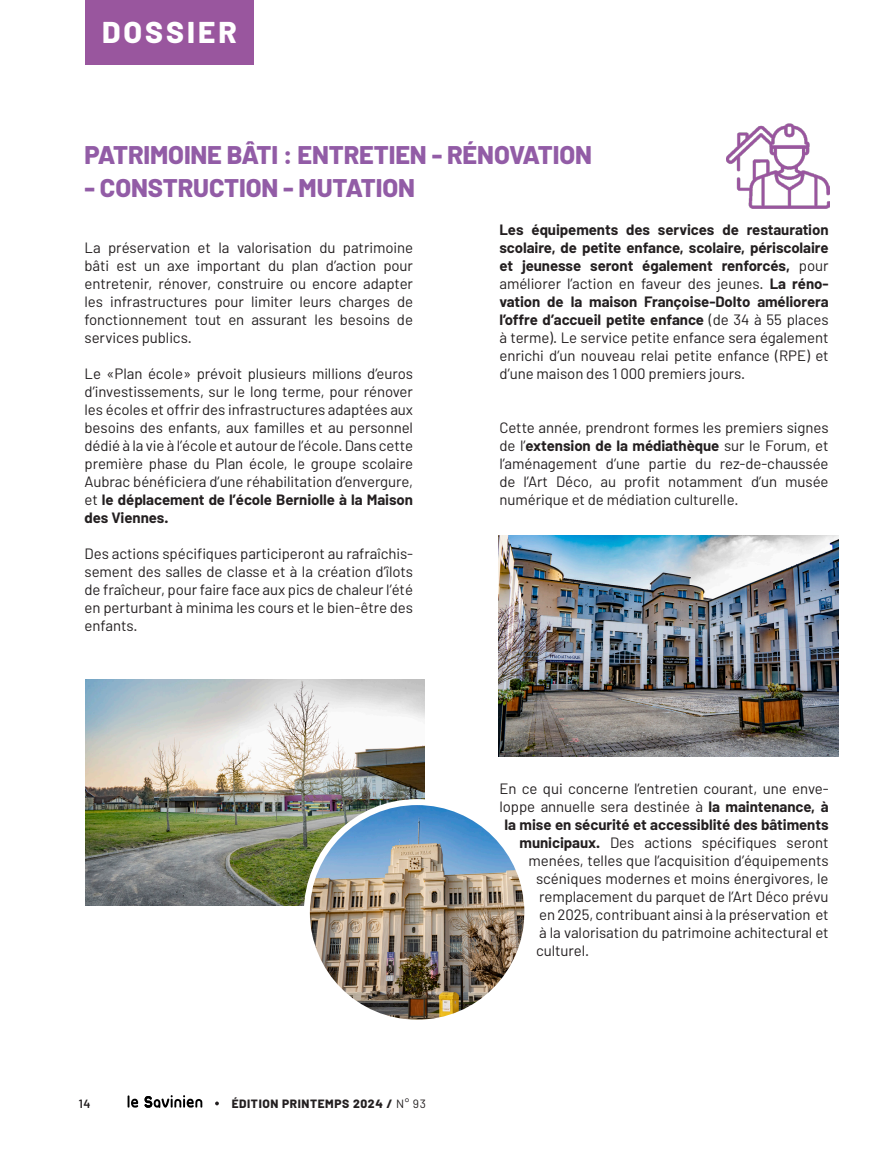
<style>
.page{position:relative;width:893px;height:1149px;background:#fff}
.page>*{position:absolute;margin:0;border:0;box-sizing:border-box;transform-origin:0 0}
.t1{font:800 30px "Barlow";letter-spacing:.1em;color:#fff}
.t2{font:800 25.5px "Barlow";letter-spacing:-.005em;color:#925ca6}
.t3{font:15px/18px "Barlow";letter-spacing:-.005em;color:#231f20;text-align:justify}
.t4{font:700 15px/18px "Barlow";letter-spacing:-.005em;color:#231f20;text-align:justify}
.t5{font:800 12px "Barlow";letter-spacing:.05em;color:#231f20}
.t6{font:600 12px "Barlow";color:#231f20}
.s1{font-weight:700}
.s2{font-weight:400}
</style>
<div class="page">
<div style="left:85px;top:0;width:169px;height:64px;background:#99569e"></div>
<img style="left:85px;top:679px;width:340px;height:226px">
<img style="left:498px;top:535px;width:340px;height:221px">
<img style="left:307px;top:804px;width:216px;height:214px">
<div style="left:304px;top:798px;width:226px;height:227px;border:6px solid #fff;border-radius:50%"></div>
<img style="left:727px;top:123px;width:102px;height:86px">
<svg style="left:128px;top:1095px;width:10px;height:12px"></svg>
<svg style="left:144px;top:1095px;width:58px;height:12px"></svg>
<p class="t1" style="left:102px;top:9px;width:136px">DOSSIER</p>
<p class="t2" style="left:85px;top:136px;width:509px">PATRIMOINE BÂTI : ENTRETIEN - RÉNOVATION</p>
<p class="t2" style="left:85px;top:168px;width:332px">- CONSTRUCTION - MUTATION</p>
<p class="t3" style="left:85px;top:238px;width:330px">La préservation et la valorisation du patrimoine bâti est un axe important du plan d’action pour entretenir, rénover, construire ou encore adapter les infrastructures pour limiter leurs charges de fonctionnement tout en assurant les besoins de services publics.</p>
<p class="t3" style="left:85px;top:364px;width:330px">Le «Plan école» prévoit plusieurs millions d’euros d’investissements, sur le long terme, pour rénover les écoles et offrir des infrastructures adaptées aux besoins des enfants, aux familles et au personnel dédié à la vie à l’école et autour de l’école. Dans cette première phase du Plan école, le groupe scolaire Aubrac bénéficiera d’une réhabilitation d’envergure, et <span class="s1">le déplacement de l’école Berniolle à la Maison des Viennes.</span></p>
<p class="t3" style="left:85px;top:544px;width:330px">Des actions spécifiques participeront au rafraîchis&shy;sement des salles de classe et à la création d’îlots de fraîcheur, pour faire face aux pics de chaleur l’été en perturbant à minima les cours et le bien-être des enfants.</p>
<p class="t6" style="left:79px;top:1095px;width:13px">14</p>
<p class="t5" style="left:232px;top:1093px;width:196px">ÉDITION PRINTEMPS 2024 / <span class="s2">N° 93</span></p>
<p class="t4" style="left:499px;top:220px;width:331px">Les équipements des services de restauration scolaire, de petite enfance, scolaire, périscolaire et jeunesse seront également renforcés, <span class="s2">pour améliorer l’action en faveur des jeunes.</span> La réno&shy;vation de la maison Françoise-Dolto améliorera l’offre d’accueil petite enfance <span class="s2">(de 34 à 55 places à terme). Le service petite enfance sera également enrichi d’un nouveau relai petite enfance (RPE) et d’une maison des 1 000 premiers jours.</span></p>
<p class="t3" style="left:499px;top:418px;width:331px">Cette année, prendront formes les premiers signes de l’<span class="s1">extension de la médiathèque</span> sur le Forum, et l’aménagement d’une partie du rez-de-chaussée de l’Art Déco, au profit notamment d’un musée numérique et de médiation culturelle.</p>
<p class="t3" style="left:499px;top:778px;width:329px">En ce qui concerne l’entretien courant, une enve-</p>
<p class="t3" style="left:499px;top:796px;width:331px">loppe annuelle sera destinée à <span class="s1">la maintenance, à</span></p>
<p class="t4" style="left:505px;top:814px;width:325px">la mise en sécurité et accessiblité des bâtiments</p>
<p class="t3" style="left:520px;top:832px;width:310px"><span class="s1">municipaux.</span> Des actions spécifiques seront</p>
<p class="t3" style="left:529px;top:850px;width:302px">menées, telles que l’acquisition d’équipements</p>
<p class="t3" style="left:536px;top:868px;width:294px">scéniques modernes et moins énergivores, le</p>
<p class="t3" style="left:539px;top:886px;width:291px">remplacement du parquet de l’Art Déco prévu</p>
<p class="t3" style="left:539px;top:904px;width:291px">en 2025, contribuant ainsi à la préservation et</p>
<p class="t3" style="left:539px;top:922px;width:291px">à la valorisation du patrimoine achitectural et</p>
<p class="t3" style="left:536px;top:940px;width:55px">culturel.</p>
</div>
